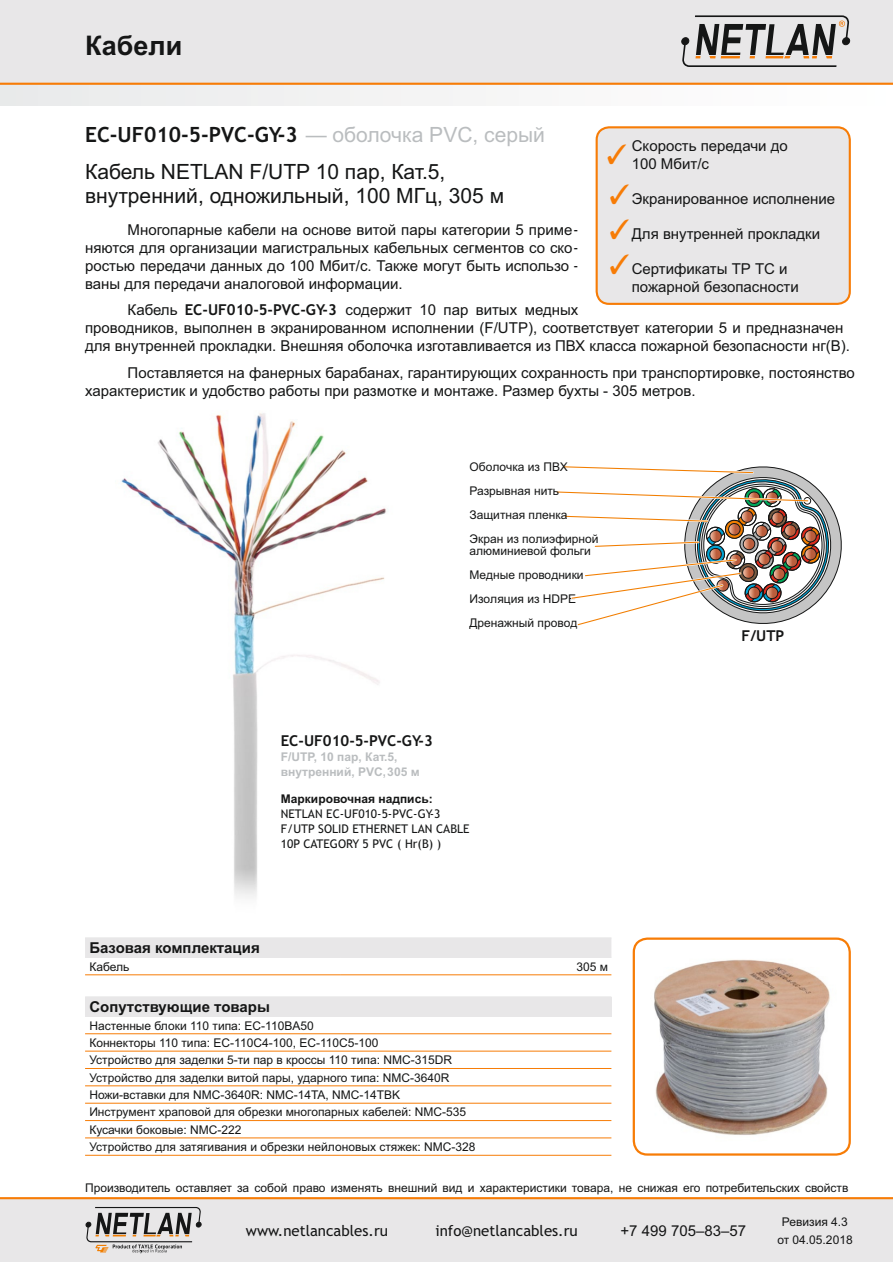
<style>
.page{position:relative;width:893px;height:1262px;background:#fff}
.page>*{position:absolute;margin:0;border:0;box-sizing:border-box;transform-origin:0 0}
.t1{font:700 27px "Arial";color:#151616}
.t2{font:27px "MS P Mincho";color:#f77c06}
.t3{font:21px/24px "Arial";color:#151616}
.t4{font:700 21px "Trebuchet MS";color:#151616}
.t5{font:15px/18px "Arial";color:#151616}
.t6{font:15px "Trebuchet MS";color:#151616}
.t7{font:700 15px "Arial";color:#151616}
.t8{font:700 15px "Trebuchet MS";color:#151616}
.t9{font:12px/17.4px "Arial";color:#151616}
.t10{font:12px/15px "Trebuchet MS";color:#151616}
.t11{font:700 12px/15px "Arial";color:#babdbf}
.t12{font:700 12px "Arial";color:#151616}
.s1{font-family:"Arial";font-weight:400;color:#babdbf}
.s2{font-family:"MS P Mincho";font-size:27px;color:#f77c06}
.s3{font-family:"Trebuchet MS"}
.s4{font-family:"Trebuchet MS";font-weight:700}
</style>
<div class="page">
<div style="left:0;top:1198px;width:893px;height:64px;background:#e8e7e8"></div>
<div style="left:0;top:0;width:893px;height:84px;background:#e8e7e8"></div>
<div style="left:0;top:84px;width:893px;height:21px;background:#f4f4f4"></div>
<div style="left:681px;top:38px;width:8px;height:7px;border:1px solid #151616;border-radius:50%"></div>
<div style="left:842px;top:38px;width:8px;height:7px;border:1px solid #151616;border-radius:50%"></div>
<svg style="left:682px;top:15px;width:167px;height:52px"></svg>
<hr style="left:0;top:83px;width:893px;height:2px;background:#f77c06">
<hr style="left:0;top:1197px;width:893px;height:2px;background:#f77c06">
<svg style="left:86px;top:1207px;width:115px;height:46px"></svg>
<img style="left:121px;top:413px;width:265px;height:485px">
<svg style="left:268px;top:696px;width:118px;height:125px"></svg>
<svg style="left:556px;top:466px;width:286px;height:160px"></svg>
<div style="left:85px;top:938px;width:526px;height:19px;background:#e8e7e8"></div>
<hr style="left:85px;top:974px;width:255px;height:1px;background:#f77c06">
<hr style="left:340px;top:974px;width:271px;height:1px;background:#f77c06">
<hr style="left:85px;top:937px;width:255px;height:1px;background:#e8e7e8">
<hr style="left:340px;top:937px;width:271px;height:1px;background:#e8e7e8">
<hr style="left:85px;top:957px;width:255px;height:1px;background:#e8e7e8">
<hr style="left:340px;top:957px;width:271px;height:1px;background:#e8e7e8">
<div style="left:85px;top:996px;width:526px;height:20px;background:#e8e7e8"></div>
<hr style="left:85px;top:1033px;width:526px;height:1px;background:#f77c06">
<hr style="left:85px;top:1050px;width:526px;height:1px;background:#f77c06">
<hr style="left:85px;top:1068px;width:526px;height:1px;background:#f77c06">
<hr style="left:85px;top:1085px;width:526px;height:1px;background:#f77c06">
<hr style="left:85px;top:1102px;width:526px;height:1px;background:#f77c06">
<hr style="left:85px;top:1120px;width:526px;height:1px;background:#f77c06">
<hr style="left:85px;top:1137px;width:526px;height:1px;background:#f77c06">
<hr style="left:85px;top:1154px;width:526px;height:1px;background:#f77c06">
<hr style="left:85px;top:1016px;width:526px;height:1px;background:#e8e7e8">
<img style="left:654px;top:959px;width:176px;height:176px">
<div style="left:632px;top:937px;width:218px;height:218px;border:2px solid #f77c06;border-radius:14px"></div>
<div style="left:596px;top:127px;width:253px;height:177px;background:#e8e7e8;border-radius:13px"></div>
<div style="left:595px;top:126px;width:255px;height:179px;border:2px solid #f77c06;border-radius:13px"></div>
<h1 class="t1" style="left:85px;top:36px;width:99px">Кабели</h1>
<h2 class="t4" style="left:85px;top:126px;width:461px">EC-UF010-5-PVC-GY-3 <span class="s1">— оболочка PVC, серый</span></h2>
<h1 class="t2" style="left:603px;top:141px;width:28px">✓</h1>
<p class="t5" style="left:631px;top:138px;width:157px">Скорость передачи до<br>100 Мбит/с</p>
<p class="t5" style="left:606px;top:191px;width:230px"><span class="s2">✓</span>Экранированное исполнение</p>
<p class="t5" style="left:606px;top:226px;width:215px"><span class="s2">✓</span>Для внутренней прокладки</p>
<p class="t5" style="left:631px;top:261px;width:169px;text-indent:-26px"><span class="s2">✓</span>Сертификаты ТР ТС и пожарной безопасности</p>
<h2 class="t3" style="left:85px;top:161px;width:420px">Кабель NETLAN F/UTP 10 пар, Кат.5, внутренний, одножильный, 100 МГц, 305 м</h2>
<p class="t5" style="left:85px;top:222px;width:495px;text-align:justify;text-indent:43px">Многопарные кабели на основе витой пары категории 5 приме&shy;няются для организации магистральных кабельных сегментов со ско&shy;ростью передачи данных до 100 Мбит/c. Также могут быть использо <span class="s3">- </span>ваны для передачи аналоговой информации.</p>
<p class="t5" style="left:85px;top:302px;width:766px;text-indent:43px">Кабель <span class="s4">EC-UF010-5-PVC-GY-3</span> содержит 10 пар витых медных<br>проводников, выполнен в экранированном исполнении (F/UTP), соответствует категории 5 и предназначен для внутренней прокладки. Внешняя оболочка изготавливается из ПВХ класса пожарной безопасности нг(В).</p>
<p class="t5" style="left:85px;top:365px;width:771px;text-indent:43px">Поставляется на фанерных барабанах, гарантирующих сохранность при транспортировке, постоянство характеристик и удобство работы при размотке и монтаже. Размер бухты - 305 метров.</p>
<p class="t9" style="left:469px;top:455px;width:131px;line-height:24px">Оболочка из ПВХ<br>Разрывная нить<br>Защитная пленка<br>Экран из полиэфирной</p>
<p class="t9" style="left:469px;top:539px;width:123px;line-height:24px">алюминиевой фольги<br>Медные проводники<br>Изоляция из HDPE<br>Дренажный провод</p>
<p class="t8" style="left:281px;top:735px;width:153px">EC-UF010-5-PVC-GY-3</p>
<p class="t11" style="left:281px;top:750px;width:140px">F/UTP, 10 пар, Кат.5, внутренний, PVC, 305 м</p>
<p class="t12" style="left:281px;top:794px;width:153px">Маркировочная надпись:</p>
<p class="t10" style="left:281px;top:807px;width:190px">NETLAN EC-UF010-5-PVC-GY-3<br>F/UTP SOLID ETHERNET LAN CABLE<br>10P CATEGORY 5 PVC ( Hr(B) )</p>
<p class="t7" style="left:89px;top:942px;width:172px">Базовая комплектация</p>
<p class="t9" style="left:89px;top:958px;width:41px">Кабель</p>
<p class="t9" style="left:576px;top:958px;width:33px">305 м</p>
<p class="t7" style="left:89px;top:1001px;width:182px">Сопутствующие товары</p>
<p class="t9" style="left:89px;top:1017px;width:387px">Настенные блоки 110 типа: EC-110BA50<br>Коннекторы 110 типа: EC-110C4-100, EC-110C5-100<br>Устройство для заделки 5-ти пар в кроссы 110 типа: NMC-315DR Устройство для заделки витой пары, ударного типа: NMC-3640R Ножи-вставки для NMC-3640R: NMC-14TA, NMC-14TBK<br>Инструмент храповой для обрезки многопарных кабелей: NMC-535<br>Кусачки боковые: NMC-222<br>Устройство для затягивания и обрезки нейлоновых стяжек: NMC-328</p>
<p class="t8" style="left:741px;top:630px;width:44px">F/UTP</p>
<p class="t9" style="left:85px;top:1180px;width:765px">Производитель оставляет за собой право изменять внешний вид и характеристики товара, не снижая его потребительских свойств</p>
<p class="t6" style="left:246px;top:1224px;width:144px">www.netlancables.ru</p>
<p class="t6" style="left:435px;top:1224px;width:144px">info@netlancables.ru</p>
<p class="t5" style="left:620px;top:1222px;width:127px">+7 499 705–83–57</p>
<p class="t9" style="left:777px;top:1213px;width:77px;line-height:18px;text-align:center">Ревизия 4.3 от 04.05.2018</p>
</div>
